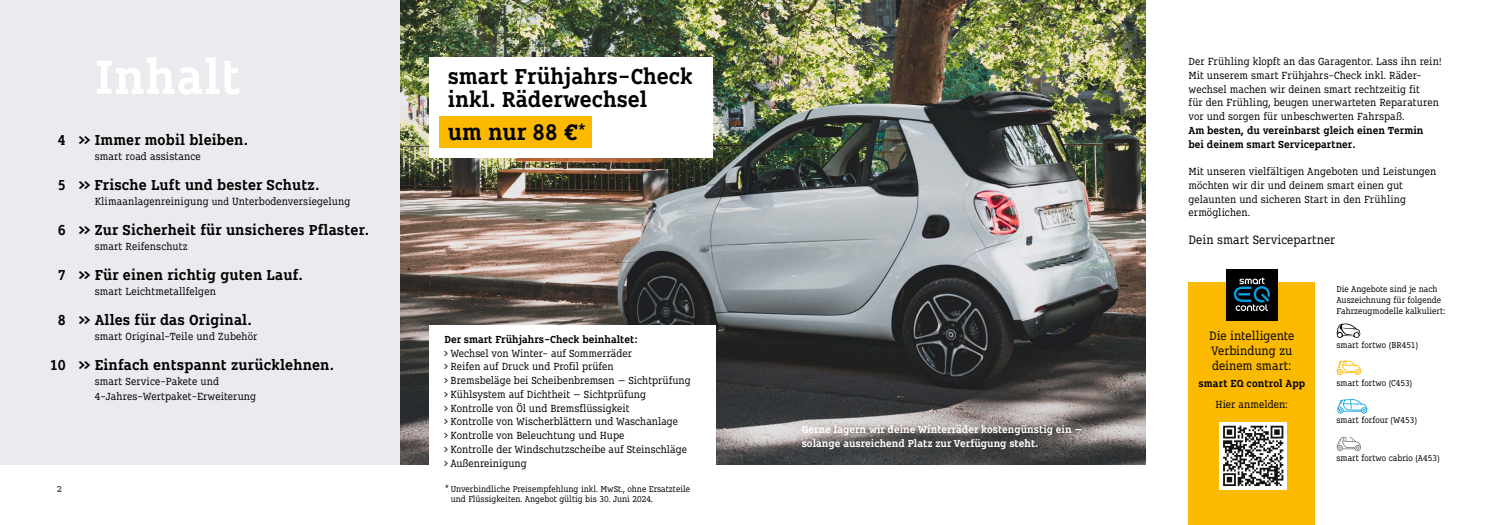
<style>
.page{position:relative;width:1489px;height:525px;background:#fff}
.page>*{position:absolute;margin:0;border:0;box-sizing:border-box;transform-origin:0 0}
.t1{font:700 50px "FO Rsmart Next";letter-spacing:.01em;color:#fff}
.t2{font:700 23.38px "FO Rsmart Next";color:#000}
.t3{font:700 22.5px/23.4px "FO Rsmart Next";color:#000}
.t4{font:700 15px "FO Rsmart Next";letter-spacing:.01em;color:#000}
.t5{font:12.5px/15px "FO Rsmart Next";color:#000}
.t6{font:10.62px/13.8px "FO Rsmart Next";color:#000}
.t7{font:700 10.62px/13.8px "FO Rsmart Next";color:#000}
.t8{font:700 10.62px/13.8px "FO Rsmart Next";color:#fff}
.t9{font:8.75px/11.2px "FO Rsmart Next";color:#000}
.s1{font-size:10px}
.s2{font-size:16px}
</style>
<div class="page">
<div style="left:0;top:0;width:1488px;height:464px;background:#eaeaef"></div>
<img style="left:401px;top:0;width:745px;height:464px">
<div style="left:1146px;top:0;width:342px;height:471px;background:#fff"></div>
<div style="left:429px;top:325px;width:286px;height:199px;background:#fff"></div>
<div style="left:1188px;top:282px;width:126px;height:242px;background:#fbba00"></div>
<svg style="left:1336px;top:323px;width:23px;height:15px"></svg>
<div style="left:429px;top:58px;width:283px;height:100px;background:#fff"></div>
<div style="left:439px;top:116px;width:153px;height:32px;background:#fbba00"></div>
<div style="left:1225px;top:269px;width:52px;height:51px;background:#000"></div>
<svg style="left:1233px;top:277px;width:37px;height:34px"></svg>
<div style="left:1219px;top:422px;width:67px;height:67px;background:#fff"></div>
<svg style="left:1223px;top:425px;width:60px;height:60px"></svg>
<svg style="left:1336px;top:360px;width:24px;height:15px"></svg>
<svg style="left:1337px;top:399px;width:30px;height:14px"></svg>
<svg style="left:1336px;top:436px;width:24px;height:15px"></svg>
<h1 class="t1" style="left:95px;top:45px;width:148px">Inhalt</h1>
<h3 class="t4" style="left:58px;top:130px;width:192px">4 » Immer mobil bleiben.</h3>
<p class="t6" style="left:95px;top:149px;width:107px">smart road assistance</p>
<h3 class="t4" style="left:58px;top:175px;width:263px">5 » Frische Luft und bester Schutz.</h3>
<p class="t6" style="left:95px;top:194px;width:257px">Klimaanlagenreinigung <span class="s1">und</span> Unterbodenversiegelung</p>
<h3 class="t4" style="left:58px;top:220px;width:313px">6 » Zur Sicherheit für unsicheres Pflaster.</h3>
<p class="t6" style="left:95px;top:239px;width:94px">smart Reifenschutz</p>
<h3 class="t4" style="left:58px;top:265px;width:246px">7 » Für einen richtig guten Lauf.</h3>
<p class="t6" style="left:95px;top:284px;width:123px">smart Leichtmetallfelgen</p>
<h3 class="t4" style="left:58px;top:310px;width:195px">8 » Alles für das Original.</h3>
<p class="t6" style="left:95px;top:329px;width:164px">smart Original-Teile und Zubehör</p>
<h3 class="t4" style="left:50px;top:355px;width:286px">10 » Einfach entspannt zurücklehnen.</h3>
<p class="t6" style="left:95px;top:373px;width:163px;line-height:15px">smart Service-Pakete und<br>4-Jahres-Wertpaket-Erweiterung</p>
<p class="t9" style="left:57px;top:483px;width:6px">2</p>
<h3 class="t3" style="left:448px;top:64px;width:246px">smart Frühjahrs-Check inkl. Räderwechsel</h3>
<h2 class="t2" style="left:448px;top:117px;width:139px">um nur 88 €<span class="s2">*</span></h2>
<p class="t7" style="left:444px;top:332px;width:195px">Der smart Frühjahrs-Check beinhaltet:</p>
<p class="t6" style="left:444px;top:346px;width:248px">&gt; Wechsel von Winter- auf Sommerräder<br>&gt; Reifen auf Druck und Profil prüfen<br>&gt; Bremsbeläge bei Scheibenbremsen – Sichtprüfung &gt; Kühlsystem auf Dichtheit – Sichtprüfung<br>&gt; Kontrolle von Öl und Bremsflüssigkeit<br>&gt; Kontrolle von Wischerblättern und Waschanlage<br>&gt; Kontrolle von Beleuchtung und Hupe<br>&gt; Kontrolle der Windschutzscheibe auf Steinschläge &gt; Außenreinigung</p>
<p class="t9" style="left:451px;top:484px;width:241px;line-height:10px;text-indent:-6px">* Unverbindliche Preisempfehlung inkl. MwSt., ohne Ersatzteile und Flüssigkeiten. Angebot gültig bis 30. Juni 2024.</p>
<p class="t8" style="left:801px;top:422px;width:282px">Gerne lagern wir deine Winterräder kostengünstig ein – solange ausreichend Platz zur Verfügung steht.</p>
<p class="t6" style="left:1188px;top:54px;width:254px">Der Frühling klopft an das Garagentor. Lass ihn rein!<br>Mit unserem smart Frühjahrs-Check inkl. Räder&shy;wechsel machen wir deinen smart rechtzeitig fit<br>für den Frühling, beugen unerwarteten Reparaturen vor und sorgen für unbeschwerten Fahrspaß.</p>
<p class="t7" style="left:1188px;top:123px;width:236px">Am besten, du vereinbarst gleich einen Termin bei deinem smart Servicepartner.</p>
<p class="t6" style="left:1188px;top:164px;width:249px">Mit unseren vielfältigen Angeboten und Leistungen möchten wir dir und deinem smart einen gut gelaunten und sicheren Start in den Frühling ermöglichen.</p>
<p class="t5" style="left:1188px;top:232px;width:148px">Dein smart Servicepartner</p>
<p class="t5" style="left:1208px;top:327px;width:87px">Die intelligente<br>Verbindung zu deinem smart:</p>
<p class="t7" style="left:1198px;top:376px;width:108px">smart EQ control App</p>
<p class="t6" style="left:1215px;top:397px;width:74px">Hier anmelden:</p>
<p class="t9" style="left:1336px;top:283px;width:110px">Die Angebote sind je nach<br>Auszeichnung für folgende<br>Fahrzeugmodelle kalkuliert:</p>
<p class="t9" style="left:1336px;top:339px;width:83px">smart fortwo (BR451)</p>
<p class="t9" style="left:1336px;top:377px;width:77px">smart fortwo (C453)</p>
<p class="t9" style="left:1336px;top:414px;width:82px">smart forfour (W453)</p>
<p class="t9" style="left:1336px;top:452px;width:105px">smart fortwo cabrio (A453)</p>
</div>
